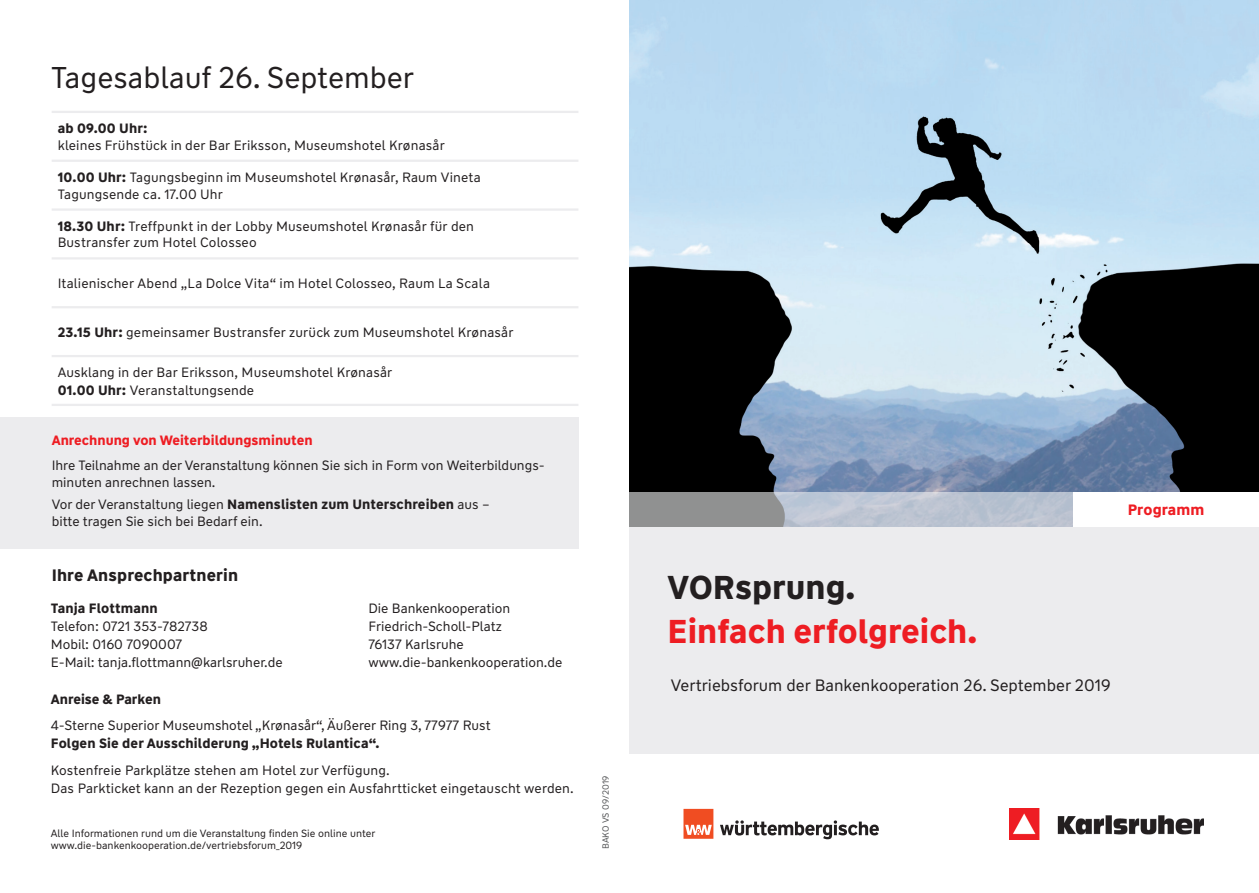
<style>
.page{position:relative;width:1259px;height:893px;background:#fff}
.page>*{position:absolute;margin:0;border:0;box-sizing:border-box;transform-origin:0 0}
.t1{font:700 33px "WW Type";color:#ee1d23}
.t2{font:700 33px "WW Type";color:#231f20}
.t3{font:30px "WW Type";color:#231f20}
.t4{font:16.5px "WW Type";color:#231f20}
.t5{font:700 16.5px "WW Type";letter-spacing:.01em;color:#231f20}
.t6{font:700 15px "WW Type";letter-spacing:.01em;color:#ee1d23}
.t7{font:13.5px/18px "WW Type";letter-spacing:.005em;color:#231f20}
.t8{font:700 13.5px "WW Type";letter-spacing:.01em;color:#231f20}
.t9{font:700 13.5px "WW Type";color:#ee1d23}
.t10{font:10.5px/11.6px "WW Type";color:#231f20}
.t11{font:9px "WW Type";letter-spacing:.01em;color:#57585a}
.s1{font-weight:700}
</style>
<div class="page">
<img style="left:629px;top:0;width:630px;height:493px">
<div style="left:629px;top:527px;width:630px;height:227px;background:#ececee"></div>
<svg style="left:683px;top:809px;width:30px;height:30px"></svg>
<svg style="left:720px;top:820px;width:159px;height:19px"></svg>
<img style="left:1009px;top:809px;width:195px;height:30px">
<svg style="left:629px;top:493px;width:444px;height:34px;background:#acb2bb"></svg>
<div style="left:0;top:417px;width:578px;height:132px;background:#ececee"></div>
<hr style="left:52px;top:111px;width:526px;height:2px;background:#ececee">
<hr style="left:52px;top:160px;width:526px;height:2px;background:#ececee">
<hr style="left:52px;top:208px;width:526px;height:3px;background:#ececee">
<hr style="left:52px;top:257px;width:526px;height:3px;background:#ececee">
<hr style="left:52px;top:306px;width:526px;height:2px;background:#ececee">
<hr style="left:52px;top:355px;width:526px;height:2px;background:#ececee">
<hr style="left:52px;top:404px;width:526px;height:2px;background:#ececee">
<h2 class="t3" style="left:51px;top:59px;width:365px">Tagesablauf 26. September</h2>
<p class="t8" style="left:58px;top:120px;width:91px">ab 09.00 Uhr:</p>
<p class="t7" style="left:58px;top:136px;width:389px">kleines Frühstück in der Bar Eriksson, Museumshotel Krønasår</p>
<p class="t7" style="left:58px;top:169px;width:425px;line-height:16.5px"><span class="s1">10.00 Uhr:</span> Tagungsbeginn im Museumshotel Krønasår, Raum Vineta<br>Tagungsende ca. 17.00 Uhr</p>
<p class="t7" style="left:58px;top:218px;width:418px;line-height:16.5px"><span class="s1">18.30 Uhr:</span> Treffpunkt in der Lobby Museumshotel Krønasår für den<br>Bustransfer zum Hotel Colosseo</p>
<p class="t7" style="left:58px;top:274px;width:434px">Italienischer Abend „La Dolce Vita“ im Hotel Colosseo, Raum La Scala</p>
<p class="t7" style="left:58px;top:323px;width:457px"><span class="s1">23.15 Uhr:</span> gemeinsamer Bustransfer zurück zum Museumshotel Krønasår</p>
<p class="t7" style="left:58px;top:363px;width:336px">Ausklang in der Bar Eriksson, Museumshotel Krønasår<br><span class="s1">01.00 Uhr:</span> Veranstaltungsende</p>
<p class="t9" style="left:52px;top:432px;width:262px">Anrechnung von Weiterbildungsminuten</p>
<p class="t7" style="left:52px;top:457px;width:492px;line-height:16.5px">Ihre Teilnahme an der Veranstaltung können Sie sich in Form von Weiterbildungs&shy;minuten anrechnen lassen.</p>
<p class="t7" style="left:52px;top:496px;width:439px;line-height:16.5px">Vor der Veranstaltung liegen <span class="s1">Namenslisten zum Unterschreiben</span> aus – bitte tragen Sie sich bei Bedarf ein.</p>
<p class="t5" style="left:52px;top:564px;width:188px">Ihre Ansprechpartnerin</p>
<p class="t8" style="left:51px;top:599px;width:108px">Tanja Flottmann</p>
<p class="t7" style="left:51px;top:617px;width:233px">Telefon: 0721 353-782738<br>Mobil: 0160 7090007<br>E-Mail: tanja.flottmann@karlsruher.de</p>
<p class="t7" style="left:368px;top:599px;width:195px">Die Bankenkooperation<br>Friedrich-Scholl-Platz<br>76137 Karlsruhe www.die-bankenkooperation.de</p>
<p class="t8" style="left:51px;top:690px;width:112px">Anreise &amp; Parken</p>
<p class="t7" style="left:51px;top:716px;width:441px">4-Sterne Superior Museumshotel „Krønasår“, Äußerer Ring 3, 77977 Rust</p>
<p class="t8" style="left:51px;top:734px;width:330px">Folgen Sie der Ausschilderung „Hotels Rulantica“.</p>
<p class="t7" style="left:51px;top:761px;width:524px">Kostenfreie Parkplätze stehen am Hotel zur Verfügung.<br>Das Parkticket kann an der Rezeption gegen ein Ausfahrtticket eingetauscht werden.</p>
<p class="t10" style="left:51px;top:828px;width:326px">Alle Informationen rund um die Veranstaltung finden Sie online unter www.die-bankenkooperation.de/vertriebsforum_2019</p>
<p class="t11" style="left:600px;top:849px;width:76px;rotate:-90deg">BAKO VS 09/2019</p>
<p class="t6" style="left:1127px;top:499px;width:78px">Programm</p>
<h1 class="t2" style="left:667px;top:566px;width:189px">VORsprung.</h1>
<h1 class="t1" style="left:667px;top:609px;width:311px">Einfach erfolgreich.</h1>
<p class="t4" style="left:671px;top:675px;width:441px">Vertriebsforum der Bankenkooperation 26. September 2019</p>
</div>
